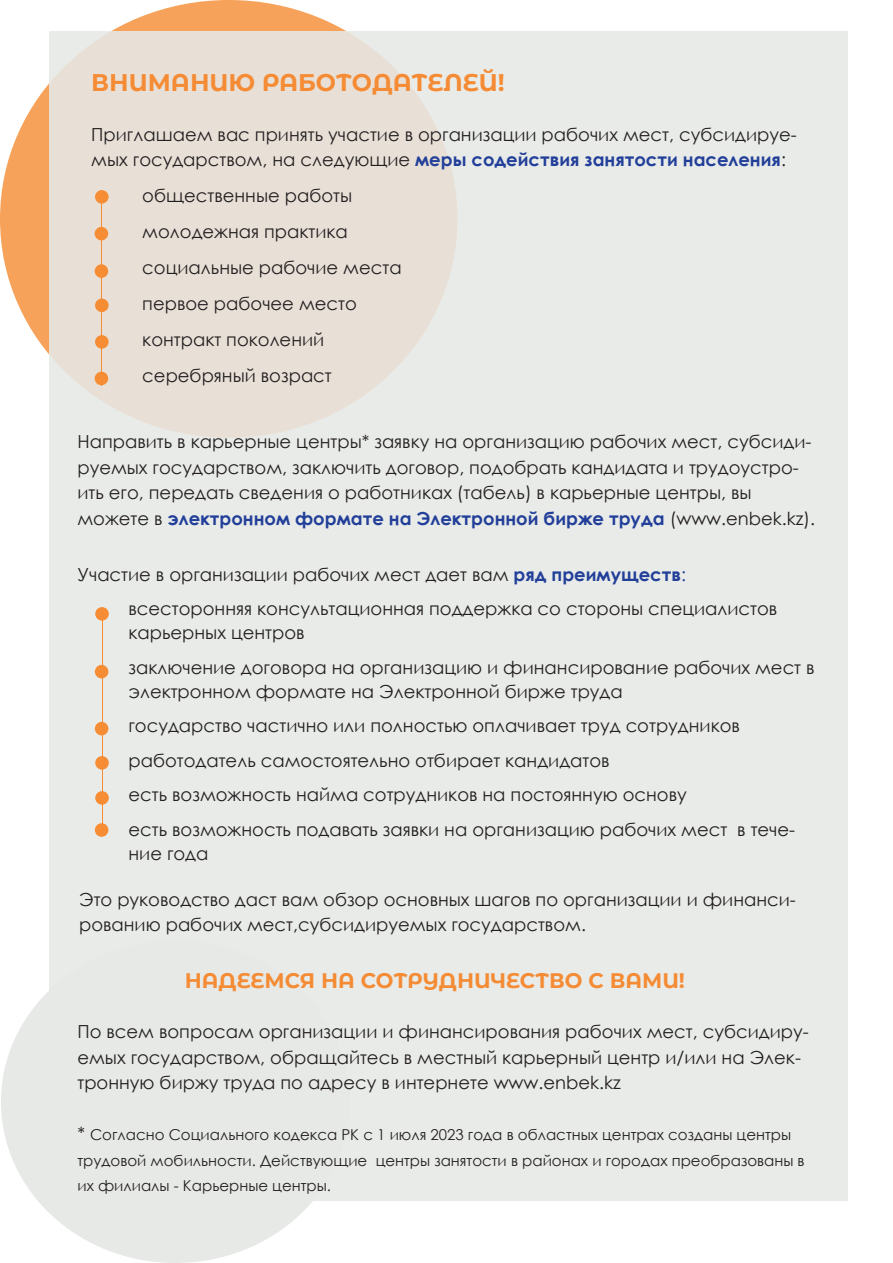
<style>
.page{position:relative;width:893px;height:1263px;background:#fff}
.page>*{position:absolute;margin:0;border:0;box-sizing:border-box;transform-origin:0 0}
.t1{font:700 24px "Montserrat Alternates";color:#f58c35}
.t2{font:700 21px "Montserrat Alternates";color:#f58c35}
.t3{font:18px/25.5px "Century Gothic";color:#231f20}
.t4{font:15px/25.5px "Century Gothic";color:#231f20}
.s1{font-weight:700;color:#223f99}
.s2{color:#223f99}
.s3{font-size:18px}
</style>
<div class="page">
<div style="left:0;top:0;width:458px;height:438px;background:#f7a25b;border-radius:50%"></div>
<div style="left:1px;top:940px;width:349px;height:323px;background:#e7e9e7;border-radius:50%"></div>
<div style="left:49px;top:32px;width:798px;height:1169px;background:linear-gradient(to right,#e8e6e1,#e9eceb)"></div>
<div style="left:95px;top:607px;width:14px;height:14px;background:#f68d34;border-radius:50%"></div>
<hr style="left:102px;top:614px;width:1px;height:86px;background:#f68d34">
<hr style="left:102px;top:696px;width:1px;height:86px;background:#f68d34">
<hr style="left:102px;top:757px;width:1px;height:72px;background:#f68d34">
<div style="left:95px;top:665px;width:13px;height:13px;background:#f68d34;border-radius:50%"></div>
<div style="left:95px;top:722px;width:13px;height:13px;background:#f68d34;border-radius:50%"></div>
<div style="left:95px;top:756px;width:14px;height:14px;background:#f68d34;border-radius:50%"></div>
<div style="left:95px;top:791px;width:14px;height:14px;background:#f68d34;border-radius:50%"></div>
<div style="left:95px;top:823px;width:13px;height:14px;background:#f68d34;border-radius:50%"></div>
<div style="left:95px;top:190px;width:14px;height:14px;background:#f68d34;border-radius:50%"></div>
<hr style="left:101px;top:198px;width:1px;height:87px;background:#f68d34">
<hr style="left:101px;top:280px;width:1px;height:87px;background:#f68d34">
<hr style="left:101px;top:343px;width:1px;height:42px;background:#f68d34">
<div style="left:95px;top:227px;width:13px;height:13px;background:#f68d34;border-radius:50%"></div>
<div style="left:95px;top:264px;width:13px;height:14px;background:#f68d34;border-radius:50%"></div>
<div style="left:95px;top:299px;width:14px;height:13px;background:#f68d34;border-radius:50%"></div>
<div style="left:95px;top:335px;width:14px;height:14px;background:#f68d34;border-radius:50%"></div>
<div style="left:95px;top:372px;width:13px;height:13px;background:#f68d34;border-radius:50%"></div>
<h1 class="t1" style="left:91px;top:65px;width:415px">ВНИМАНИЮ РАБОТОДАТЕЛЕЙ!</h1>
<p class="t3" style="left:91px;top:121px;width:707px">Приглашаем вас принять участие в организации рабочих мест, субсидируе&shy;мых государством, на следующие <span class="s1">меры содействия занятости населения</span>:</p>
<p class="t3" style="left:142px;top:178px;width:261px;line-height:36px">общественные работы молодежная практика социальные рабочие места первое рабочее место контракт поколений cеребряный возраст</p>
<p class="t3" style="left:77px;top:429px;width:739px">Направить в карьерные центры* заявку на организацию рабочих мест, субсиди&shy;руемых государством, заключить договор, подобрать кандидата и трудоустро&shy;ить его, передать сведения о работниках (табель) в карьерные центры, вы можете в <span class="s1">электронном формате на Электронной бирже труда</span> (www.enbek.kz).</p>
<p class="t3" style="left:128px;top:557px;width:650px;line-height:34.5px;text-indent:-51px">Участие в организации рабочих мест дает вам <span class="s1">ряд преимуществ</span><span class="s2">: </span>всесторонняя консультационная поддержка со стороны специалистов</p>
<p class="t3" style="left:128px;top:615px;width:688px;line-height:34.5px">карьерных центров<br>заключение договора на организацию и финансирование рабочих мест в</p>
<p class="t3" style="left:128px;top:674px;width:668px;line-height:34.5px">электронном формате на Электронной бирже труда<br>государство частично или полностью оплачивает труд сотрудников работодатель самостоятельно отбирает кандидатов<br>есть возможность найма сотрудников на постоянную основу<br>есть возможность подавать заявки на организацию рабочих мест в тече-</p>
<p class="t3" style="left:128px;top:840px;width:82px">ние года</p>
<p class="t3" style="left:79px;top:886px;width:718px">Это руководство даст вам обзор основных шагов по организации и финанси&shy;рованию рабочих мест,субсидируемых государством.</p>
<p class="t2" style="left:185px;top:965px;width:502px">НАДЕЕМСЯ НА СОТРУДНИЧЕСТВО С ВАМИ!</p>
<p class="t3" style="left:77px;top:1018px;width:733px">По всем вопросам организации и финансирования рабочих мест, субсидиру&shy;емых государством, обращайтесь в местный карьерный центр и/или на Элек&shy;тронную биржу труда по адресу в интернете www.enbek.kz</p>
<p class="t4" style="left:77px;top:1122px;width:729px"><span class="s3">*</span> Согласно Социального кодекса РК с 1 июля 2023 года в областных центрах созданы центры трудовой мобильности. Действующие центры занятости в районах и городах преобразованы в их филиалы - Карьерные центры.</p>
</div>
